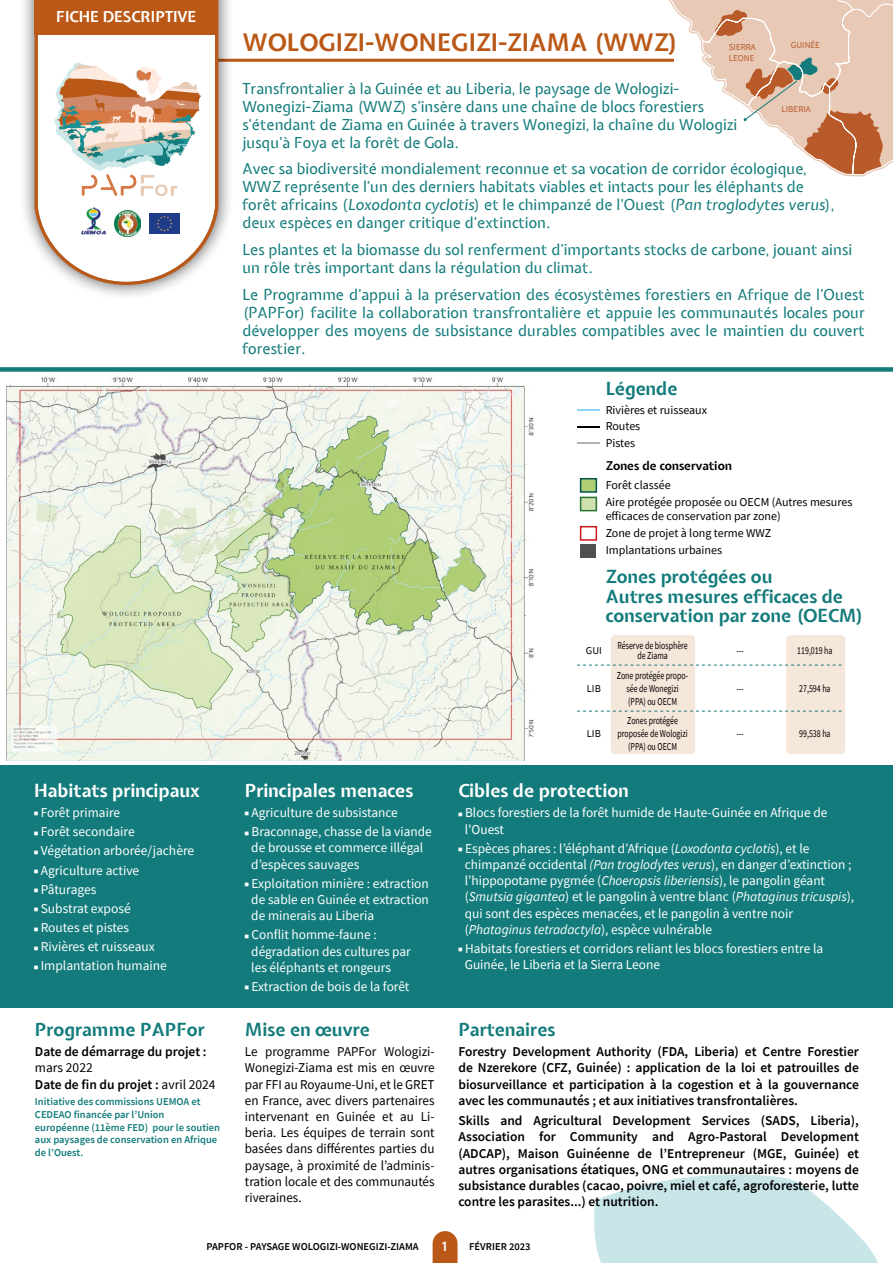
<style>
.page{position:relative;width:893px;height:1263px;background:#fff}
.page>*{position:absolute;margin:0;border:0;box-sizing:border-box;transform-origin:0 0}
.t1{font:700 24px "Expletus Sans";color:#ba5917}
.t2{font:700 18px/19.5px "Expletus Sans";color:#137b7b}
.t3{font:700 18px "Expletus Sans";color:#fff}
.t4{font:15px/18px "Expletus Sans";color:#137b7b}
.t5{font:700 15px "Expletus Sans";color:#fff}
.t6{font:13.5px/16.2px "Source Sans Pro";color:#fff}
.t7{font:600 13.5px/16.2px "Source Sans Pro";color:#000;text-align:justify}
.t8{font:13.5px/16.2px "Source Sans Pro";color:#000;text-align:justify}
.t9{font:700 13.5px "Expletus Sans";color:#fff}
.t10{font:12px/14.4px "Source Sans Pro";color:#000}
.t11{font:700 12px "Expletus Sans";color:#000}
.t12{font:10.5px/12.6px "Source Sans Pro";color:#000;text-align:center;scale:.75 1}
.t13{font:600 10.5px/12.6px "Source Sans Pro";color:#137b7b}
.t14{font:600 10.5px "Source Sans Pro";color:#000}
.t15{font:10.5px "Source Sans Pro";color:#000}
.t16{font:9px/10.8px "Source Sans Pro";color:#b85a29}
.s1{font-size:4.5px}
.s2{font-weight:400}
.s3{font-style:italic}
</style>
<div class="page">
<svg style="left:594px;top:1174px;width:284px;height:89px"></svg>
<div style="left:0;top:769px;width:893px;height:239px;background:#137b7b"></div>
<hr style="left:183px;top:59px;width:491px;height:3px;background:#ba5917">
<svg style="left:433px;top:1231px;width:25px;height:32px"></svg>
<svg style="left:0;top:367px;width:893px;height:402px"></svg>
<div style="left:580px;top:497px;width:17px;height:14px;background:#cee1ac;border:2px solid #287431"></div>
<div style="left:580px;top:526px;width:17px;height:15px;background:#fff;border:2px solid #cd1719"></div>
<div style="left:581px;top:544px;width:15px;height:13px;background:#50514f"></div>
<div style="left:580px;top:478px;width:17px;height:15px;background:#b0cf74;border:2px solid #03544c"></div>
<hr style="left:577px;top:442px;width:23px;height:2px;background:#b3b2b2">
<hr style="left:577px;top:426px;width:23px;height:2px;background:#000">
<hr style="left:577px;top:409px;width:23px;height:2px;background:#8dd3f6">
<div style="left:611px;top:635px;width:84px;height:119px;background:#f6e7db;border-radius:4px"></div>
<div style="left:786px;top:635px;width:59px;height:119px;background:#f6e7db;border-radius:4px"></div>
<svg style="left:577px;top:665px;width:264px;height:1px"></svg>
<svg style="left:577px;top:711px;width:264px;height:1px"></svg>
<div style="left:19px;top:0;width:215px;height:301px;background:#000;opacity:.65"></div>
<svg style="left:35px;top:34px;width:183px;height:251px"></svg>
<img style="left:149px;top:213px;width:31px;height:20px">
<img style="left:114px;top:210px;width:26px;height:26px">
<img style="left:79px;top:207px;width:28px;height:28px">
<svg style="left:54px;top:63px;width:131px;height:133px"></svg>
<div style="left:34px;top:0;width:184px;height:34px;background:#ba5917"></div>
<svg style="left:603px;top:0;width:290px;height:177px"></svg>
<p class="t5" style="left:56px;top:8px;width:142px">FICHE DESCRIPTIVE</p>
<p class="t3" style="left:34px;top:780px;width:167px">Habitats principaux</p>
<p class="t6" style="left:34px;top:804px;width:88px"><span class="s1">■</span> Forêt primaire</p>
<p class="t6" style="left:34px;top:823px;width:102px"><span class="s1">■</span> Forêt secondaire</p>
<p class="t6" style="left:34px;top:843px;width:162px"><span class="s1">■</span> Végétation arborée/jachère</p>
<p class="t6" style="left:34px;top:862px;width:107px"><span class="s1">■</span> Agriculture active</p>
<p class="t6" style="left:34px;top:881px;width:64px"><span class="s1">■</span> Pâturages</p>
<p class="t6" style="left:34px;top:900px;width:98px"><span class="s1">■</span> Substrat exposé</p>
<p class="t6" style="left:34px;top:919px;width:97px"><span class="s1">■</span> Routes et pistes</p>
<p class="t6" style="left:34px;top:938px;width:122px"><span class="s1">■</span> Rivières et ruisseaux</p>
<p class="t6" style="left:34px;top:958px;width:134px"><span class="s1">■</span> Implantation humaine</p>
<p class="t2" style="left:35px;top:1020px;width:171px">Programme PAPFor</p>
<p class="t7" style="left:35px;top:1043px;width:173px">Date de démarrage du projet : <span class="s2">mars 2022</span></p>
<p class="t7" style="left:35px;top:1076px;width:182px">Date de fin du projet : <span class="s2">avril 2024</span></p>
<p class="t13" style="left:35px;top:1095px;width:187px">Initiative des commissions UEMOA et<br>CEDEAO financée par l’Union européenne (11ème FED) pour le soutien aux paysages de conservation en Afrique de l’Ouest.</p>
<p class="t1" style="left:242px;top:30px;width:437px">WOLOGIZI-WONEGIZI-ZIAMA (WWZ)</p>
<p class="t16" style="left:729px;top:42px;width:29px">SIERRA<br>LEONE</p>
<p class="t16" style="left:791px;top:40px;width:31px">GUINÉE</p>
<p class="t4" style="left:242px;top:80px;width:497px">Transfrontalier à la Guinée et au Liberia, le paysage de Wologizi-Wonegizi-Ziama (WWZ) s’insère dans une chaîne de blocs forestiers s’étendant de Ziama en Guinée à travers Wonegizi, la chaîne du Wologizi jusqu’à Foya et la forêt de Gola.</p>
<p class="t4" style="left:242px;top:161px;width:593px">Avec sa biodiversité mondialement reconnue et sa vocation de corridor écologique, WWZ représente l’un des derniers habitats viables et intacts pour les éléphants de forêt africains (<span class="s3">Loxodonta cyclotis</span>) et le chimpanzé de l’Ouest (<span class="s3">Pan troglodytes verus</span>), deux espèces en danger critique d’extinction.</p>
<p class="t4" style="left:242px;top:241px;width:611px">Les plantes et la biomasse du sol renferment d’importants stocks de carbone, jouant ainsi un rôle très important dans la régulation du climat.</p>
<p class="t4" style="left:242px;top:286px;width:624px;text-align:justify">Le Programme d’appui à la préservation des écosystèmes forestiers en Afrique de l’Ouest (PAPFor) facilite la collaboration transfrontalière et appuie les communautés locales pour développer des moyens de subsistance durables compatibles avec le maintien du couvert forestier.</p>
<p class="t16" style="left:782px;top:103px;width:31px">LIBERIA</p>
<p class="t2" style="left:606px;top:380px;width:73px">Légende</p>
<p class="t10" style="left:606px;top:402px;width:103px">Rivières et ruisseaux</p>
<p class="t10" style="left:606px;top:419px;width:36px">Routes</p>
<p class="t10" style="left:606px;top:436px;width:31px">Pistes</p>
<p class="t11" style="left:606px;top:459px;width:128px">Zones de conservation</p>
<p class="t10" style="left:606px;top:478px;width:67px">Forêt classée</p>
<p class="t10" style="left:606px;top:495px;width:248px">Aire protégée proposée ou OECM (Autres mesures efficaces de conservation par zone)</p>
<p class="t10" style="left:606px;top:526px;width:167px">Zone de projet à long terme WWZ</p>
<p class="t10" style="left:606px;top:543px;width:118px">Implantations urbaines</p>
<p class="t2" style="left:606px;top:568px;width:260px">Zones protégées ou<br>Autres mesures efficaces de conservation par zone (OECM)</p>
<p class="t15" style="left:586px;top:644px;width:18px">GUI</p>
<p class="t12" style="left:617px;top:640px;width:95px;line-height:10.5px">Réserve de biosphère de Ziama</p>
<p class="t12" style="left:736px;top:644px;width:11px">---</p>
<p class="t12" style="left:797px;top:644px;width:49px">119,019 ha</p>
<p class="t15" style="left:587px;top:682px;width:16px">LIB</p>
<p class="t12" style="left:617px;top:669px;width:97px">Zone protégée propo&shy;sée de Wonegizi (PPA) ou OECM</p>
<p class="t12" style="left:736px;top:682px;width:11px">---</p>
<p class="t12" style="left:799px;top:682px;width:43px">27,594 ha</p>
<p class="t3" style="left:245px;top:780px;width:170px">Principales menaces</p>
<p class="t6" style="left:245px;top:804px;width:154px"><span class="s1">■</span> Agriculture de subsistance</p>
<p class="t6" style="left:251px;top:823px;width:182px;text-indent:-6px"><span class="s1">■</span> Braconnage, chasse de la viande de brousse et commerce illégal d’espèces sauvages</p>
<p class="t6" style="left:251px;top:875px;width:179px;text-align:justify;text-indent:-6px"><span class="s1">■</span> Exploitation minière : extraction de sable en Guinée et extraction de minerais au Liberia</p>
<p class="t6" style="left:251px;top:927px;width:161px;text-indent:-6px"><span class="s1">■</span> Conflit homme-faune : dégradation des cultures par les éléphants et rongeurs</p>
<p class="t6" style="left:245px;top:978px;width:166px"><span class="s1">■</span> Extraction de bois de la forêt</p>
<p class="t2" style="left:245px;top:1020px;width:127px">Mise en œuvre</p>
<p class="t8" style="left:245px;top:1043px;width:191px">Le programme PAPFor Wologizi-Wonegizi-Ziama est mis en œuvre par FFI au Royaume-Uni, et le GRET en France, avec divers partenaires intervenant en Guinée et au Li&shy;beria. Les équipes de terrain sont basées dans différentes parties du paysage, à proximité de l’adminis&shy;tration locale et des communautés riveraines.</p>
<p class="t15" style="left:587px;top:727px;width:16px">LIB</p>
<p class="t12" style="left:617px;top:715px;width:95px">Zones protégée proposée de Wologizi (PPA) ou OECM</p>
<p class="t12" style="left:736px;top:727px;width:11px">---</p>
<p class="t12" style="left:799px;top:727px;width:43px">99,538 ha</p>
<p class="t3" style="left:458px;top:781px;width:172px">Cibles de protection</p>
<p class="t6" style="left:465px;top:805px;width:364px;text-indent:-6px"><span class="s1">■</span> Blocs forestiers de la forêt humide de Haute-Guinée en Afrique de l’Ouest</p>
<p class="t6" style="left:465px;top:840px;width:391px;text-indent:-6px"><span class="s1">■</span> Espèces phares : l’éléphant d’Afrique (<span class="s3">Loxodonta cyclotis</span>), et le chimpanzé occidental <span class="s3">(Pan troglodytes verus</span>), en danger d’extinction ; l’hippopotame pygmée (<span class="s3">Choeropsis liberiensis</span>), le pangolin géant (<span class="s3">Smutsia gigantea</span>) et le pangolin à ventre blanc (<span class="s3">Phataginus tricuspis</span>), qui sont des espèces menacées, et le pangolin à ventre noir (<span class="s3">Phataginus tetradactyla</span>), espèce vulnérable</p>
<p class="t6" style="left:465px;top:940px;width:360px;text-indent:-6px"><span class="s1">■</span> Habitats forestiers et corridors reliant les blocs forestiers entre la<br>Guinée, le Liberia et la Sierra Leone</p>
<p class="t2" style="left:458px;top:1020px;width:98px">Partenaires</p>
<p class="t7" style="left:458px;top:1043px;width:402px">Forestry Development Authority (FDA, Liberia) et Centre Forestier de Nzerekore (CFZ, Guinée) : application de la loi et patrouilles de biosurveillance et participation à la cogestion et à la gouvernance avec les communautés ; et aux initiatives transfrontalières.</p>
<p class="t7" style="left:458px;top:1112px;width:402px">Skills and Agricultural Development Services (SADS, Liberia), Association for Community and Agro-Pastoral Development (ADCAP), Maison Guinéenne de l’Entrepreneur (MGE, Guinée) et autres organisations étatiques, ONG et communautaires : moyens de subsistance durables (cacao, poivre, miel et café, agroforesterie, lutte contre les parasites...) et nutrition.</p>
<p class="t14" style="left:206px;top:1240px;width:214px">PAPFOR - PAYSAGE WOLOGIZI-WONEGIZI-ZIAMA</p>
<p class="t9" style="left:442px;top:1238px;width:6px">1</p>
<p class="t14" style="left:469px;top:1240px;width:63px">FÉVRIER 2023</p>
</div>
